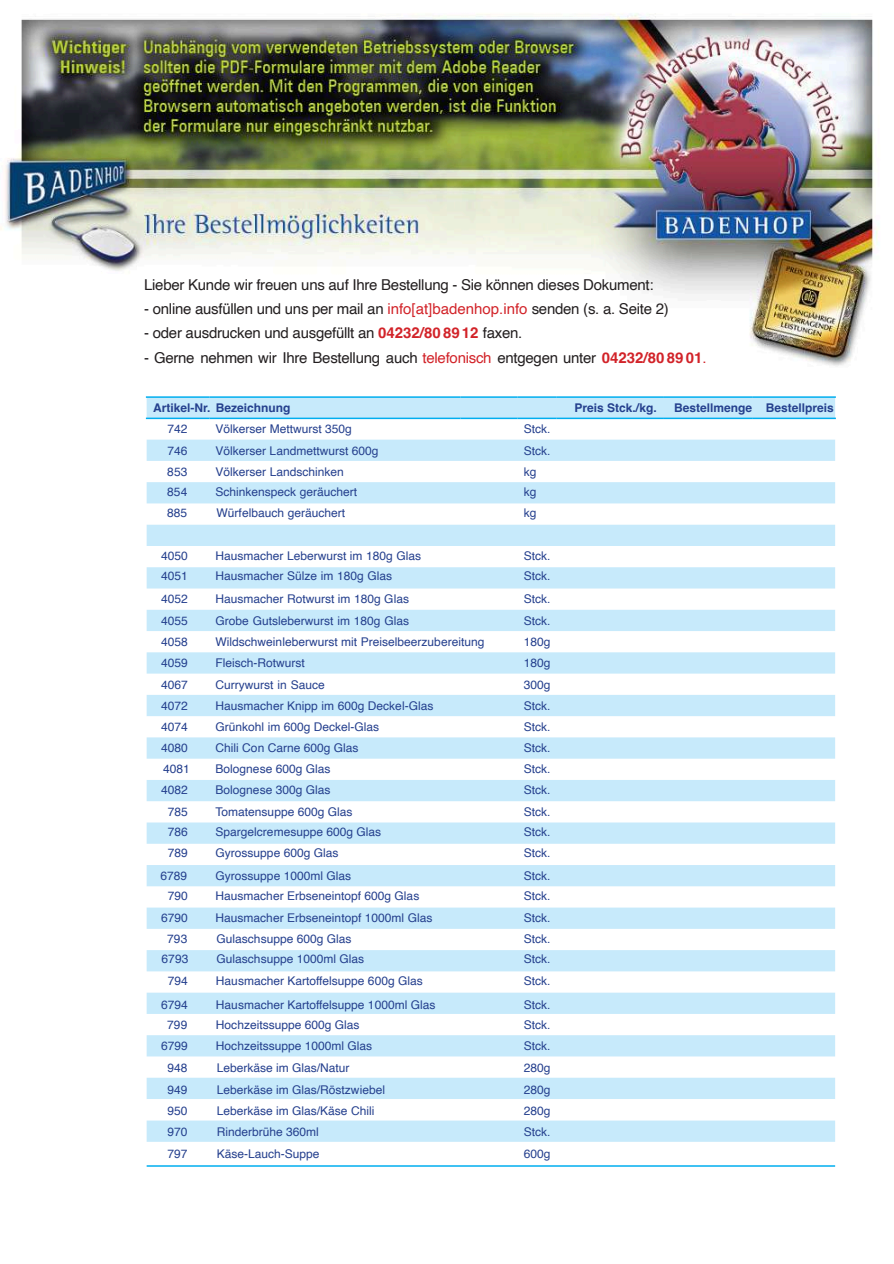
<style>
.page{position:relative;width:894px;height:1264px;background:#fff}
.page>*{position:absolute;margin:0;border:0;box-sizing:border-box;transform-origin:0 0}
.t1{font:15px "Helvetica";letter-spacing:-.02em;color:#231f20}
.t2{font:12px/21.3px "Helvetica";color:#25408e}
.t3{font:700 12px "Helvetica";color:#25408e}
.s1{color:#d22329}
.s2{font-weight:700;color:#d22329}
</style>
<div class="page">
<img style="left:0;top:13px;width:878px;height:353px">
<svg style="left:147px;top:398px;width:687px;height:700px"></svg>
<hr style="left:146px;top:396px;width:63px;height:2px;background:#00aeef">
<hr style="left:209px;top:396px;width:251px;height:2px;background:#00aeef">
<hr style="left:460px;top:396px;width:57px;height:2px;background:#00aeef">
<hr style="left:517px;top:396px;width:39px;height:2px;background:#00aeef">
<hr style="left:556px;top:396px;width:107px;height:2px;background:#00aeef">
<hr style="left:663px;top:396px;width:89px;height:2px;background:#00aeef">
<hr style="left:752px;top:396px;width:83px;height:2px;background:#00aeef">
<hr style="left:146px;top:417px;width:63px;height:2px;background:#00aeef">
<hr style="left:209px;top:417px;width:251px;height:2px;background:#00aeef">
<hr style="left:460px;top:417px;width:57px;height:2px;background:#00aeef">
<hr style="left:517px;top:417px;width:39px;height:2px;background:#00aeef">
<hr style="left:556px;top:417px;width:107px;height:2px;background:#00aeef">
<hr style="left:663px;top:417px;width:89px;height:2px;background:#00aeef">
<hr style="left:752px;top:417px;width:83px;height:2px;background:#00aeef">
<hr style="left:147px;top:1165px;width:687px;height:1px;background:#00aeef">
<div style="left:147px;top:1120px;width:687px;height:21px;background:#c7eafb"></div>
<p class="t1" style="left:144px;top:279px;width:511px">Lieber Kunde wir freuen uns auf Ihre Bestellung - Sie können dieses Dokument:</p>
<p class="t1" style="left:144px;top:303px;width:526px">- online ausfüllen und uns per mail an <span class="s1">info[at]badenhop.info</span> senden (s. a. Seite 2)</p>
<p class="t1" style="left:144px;top:327px;width:379px">- oder ausdrucken und ausgefüllt an <span class="s2">04232/80 89 12</span> faxen.</p>
<p class="t1" style="left:144px;top:351px;width:563px">- Gerne nehmen wir Ihre Bestellung auch <span class="s1">telefonisch</span> entgegen unter <span class="s2">04232/80 89 01</span><span class="s1">.</span></p>
<p class="t3" style="left:153px;top:403px;width:139px">Artikel-Nr. Bezeichnung</p>
<p class="t3" style="left:574px;top:403px;width:84px">Preis Stck./kg.</p>
<p class="t3" style="left:673px;top:403px;width:161px">Bestellmenge Bestellpreis</p>
<p class="t2" style="left:167px;top:419px;width:22px">742</p>
<p class="t2" style="left:215px;top:419px;width:138px">Völkerser Mettwurst 350g</p>
<p class="t2" style="left:523px;top:419px;width:28px">Stck.</p>
<p class="t2" style="left:167px;top:440px;width:22px">746</p>
<p class="t2" style="left:215px;top:440px;width:164px">Völkerser Landmettwurst 600g</p>
<p class="t2" style="left:523px;top:440px;width:28px">Stck.</p>
<p class="t2" style="left:167px;top:462px;width:22px">853</p>
<p class="t2" style="left:215px;top:462px;width:130px">Völkerser Landschinken</p>
<p class="t2" style="left:523px;top:462px;width:14px">kg</p>
<p class="t2" style="left:167px;top:482px;width:22px">854</p>
<p class="t2" style="left:215px;top:482px;width:143px">Schinkenspeck geräuchert</p>
<p class="t2" style="left:523px;top:482px;width:14px">kg</p>
<p class="t2" style="left:167px;top:503px;width:22px">885</p>
<p class="t2" style="left:216px;top:503px;width:130px">Würfelbauch geräuchert</p>
<p class="t2" style="left:523px;top:503px;width:14px">kg</p>
<p class="t2" style="left:161px;top:546px;width:28px">4050</p>
<p class="t2" style="left:215px;top:546px;width:207px">Hausmacher Leberwurst im 180g Glas</p>
<p class="t2" style="left:523px;top:546px;width:28px">Stck.</p>
<p class="t2" style="left:161px;top:566px;width:28px">4051</p>
<p class="t2" style="left:215px;top:566px;width:178px">Hausmacher Sülze im 180g Glas</p>
<p class="t2" style="left:523px;top:566px;width:28px">Stck.</p>
<p class="t2" style="left:161px;top:588px;width:28px">4052</p>
<p class="t2" style="left:215px;top:588px;width:195px">Hausmacher Rotwurst im 180g Glas</p>
<p class="t2" style="left:523px;top:588px;width:28px">Stck.</p>
<p class="t2" style="left:161px;top:611px;width:28px">4055</p>
<p class="t2" style="left:215px;top:611px;width:195px">Grobe Gutsleberwurst im 180g Glas</p>
<p class="t2" style="left:523px;top:611px;width:28px">Stck.</p>
<p class="t2" style="left:161px;top:652px;width:28px">4059</p>
<p class="t2" style="left:215px;top:652px;width:91px">Fleisch-Rotwurst</p>
<p class="t2" style="left:523px;top:652px;width:28px">180g</p>
<p class="t2" style="left:161px;top:632px;width:28px">4058</p>
<p class="t2" style="left:215px;top:632px;width:270px">Wildschweinleberwurst mit Preiselbeerzubereitung</p>
<p class="t2" style="left:523px;top:632px;width:28px">180g</p>
<p class="t2" style="left:161px;top:674px;width:28px">4067</p>
<p class="t2" style="left:215px;top:674px;width:111px">Currywurst in Sauce</p>
<p class="t2" style="left:523px;top:674px;width:28px">300g</p>
<p class="t2" style="left:161px;top:716px;width:28px">4074<br>4080</p>
<p class="t2" style="left:161px;top:695px;width:28px">4072</p>
<p class="t2" style="left:215px;top:695px;width:219px">Hausmacher Knipp im 600g Deckel‐Glas</p>
<p class="t2" style="left:523px;top:695px;width:28px">Stck.</p>
<p class="t2" style="left:215px;top:716px;width:165px">Grünkohl im 600g Deckel-Glas</p>
<p class="t2" style="left:523px;top:716px;width:28px">Stck.</p>
<p class="t2" style="left:215px;top:737px;width:144px">Chili Con Carne 600g Glas</p>
<p class="t2" style="left:523px;top:737px;width:28px">Stck.</p>
<p class="t2" style="left:163px;top:759px;width:28px">4081</p>
<p class="t2" style="left:215px;top:759px;width:116px">Bolognese 600g Glas</p>
<p class="t2" style="left:523px;top:759px;width:28px">Stck.</p>
<p class="t2" style="left:161px;top:780px;width:28px">4082</p>
<p class="t2" style="left:215px;top:780px;width:116px">Bolognese 300g Glas</p>
<p class="t2" style="left:523px;top:780px;width:28px">Stck.</p>
<p class="t2" style="left:168px;top:801px;width:22px">785</p>
<p class="t2" style="left:215px;top:801px;width:138px">Tomatensuppe 600g Glas</p>
<p class="t2" style="left:523px;top:801px;width:28px">Stck.</p>
<p class="t2" style="left:168px;top:821px;width:22px">786</p>
<p class="t2" style="left:215px;top:821px;width:167px">Spargelcremesuppe 600g Glas</p>
<p class="t2" style="left:523px;top:821px;width:28px">Stck.</p>
<p class="t2" style="left:168px;top:843px;width:22px">789</p>
<p class="t2" style="left:215px;top:843px;width:124px">Gyrossuppe 600g Glas</p>
<p class="t2" style="left:523px;top:843px;width:28px">Stck.</p>
<p class="t2" style="left:160px;top:865px;width:28px">6789</p>
<p class="t2" style="left:215px;top:865px;width:137px">Gyrossuppe 1000ml Glas</p>
<p class="t2" style="left:523px;top:865px;width:28px">Stck.</p>
<p class="t2" style="left:168px;top:886px;width:22px">790</p>
<p class="t2" style="left:215px;top:886px;width:205px">Hausmacher Erbseneintopf 600g Glas</p>
<p class="t2" style="left:523px;top:886px;width:28px">Stck.</p>
<p class="t2" style="left:161px;top:907px;width:28px">6790</p>
<p class="t2" style="left:215px;top:907px;width:218px">Hausmacher Erbseneintopf 1000ml Glas</p>
<p class="t2" style="left:523px;top:907px;width:28px">Stck.</p>
<p class="t2" style="left:167px;top:928px;width:22px">793</p>
<p class="t2" style="left:216px;top:928px;width:136px">Gulaschsuppe 600g Glas</p>
<p class="t2" style="left:523px;top:928px;width:28px">Stck.</p>
<p class="t2" style="left:162px;top:948px;width:28px">6793</p>
<p class="t2" style="left:216px;top:948px;width:149px">Gulaschsuppe 1000ml Glas</p>
<p class="t2" style="left:523px;top:948px;width:28px">Stck.</p>
<p class="t2" style="left:168px;top:971px;width:22px">794</p>
<p class="t2" style="left:216px;top:971px;width:208px">Hausmacher Kartoffelsuppe 600g Glas</p>
<p class="t2" style="left:523px;top:971px;width:28px">Stck.</p>
<p class="t2" style="left:161px;top:994px;width:28px">6794</p>
<p class="t2" style="left:216px;top:994px;width:221px">Hausmacher Kartoffelsuppe 1000ml Glas</p>
<p class="t2" style="left:523px;top:994px;width:28px">Stck.</p>
<p class="t2" style="left:167px;top:1014px;width:22px">799</p>
<p class="t2" style="left:216px;top:1014px;width:145px">Hochzeitssuppe 600g Glas</p>
<p class="t2" style="left:523px;top:1014px;width:28px">Stck.</p>
<p class="t2" style="left:161px;top:1036px;width:28px">6799</p>
<p class="t2" style="left:216px;top:1036px;width:158px">Hochzeitssuppe 1000ml Glas</p>
<p class="t2" style="left:523px;top:1036px;width:28px">Stck.</p>
<p class="t2" style="left:167px;top:1057px;width:22px;line-height:22px">948<br>949</p>
<p class="t2" style="left:217px;top:1057px;width:134px">Leberkäse im Glas/Natur</p>
<p class="t2" style="left:523px;top:1057px;width:28px">280g</p>
<p class="t2" style="left:217px;top:1079px;width:170px">Leberkäse im Glas/Röstzwiebel</p>
<p class="t2" style="left:523px;top:1079px;width:28px">280g</p>
<p class="t2" style="left:167px;top:1101px;width:22px">950</p>
<p class="t2" style="left:217px;top:1101px;width:159px">Leberkäse im Glas/Käse Chili</p>
<p class="t2" style="left:523px;top:1101px;width:28px">280g</p>
<p class="t2" style="left:167px;top:1122px;width:22px">970</p>
<p class="t2" style="left:217px;top:1122px;width:104px">Rinderbrühe 360ml</p>
<p class="t2" style="left:523px;top:1122px;width:28px">Stck.</p>
<p class="t2" style="left:167px;top:1143px;width:22px">797</p>
<p class="t2" style="left:217px;top:1143px;width:104px">Käse-Lauch-Suppe</p>
<p class="t2" style="left:523px;top:1143px;width:28px">600g</p>
</div>
